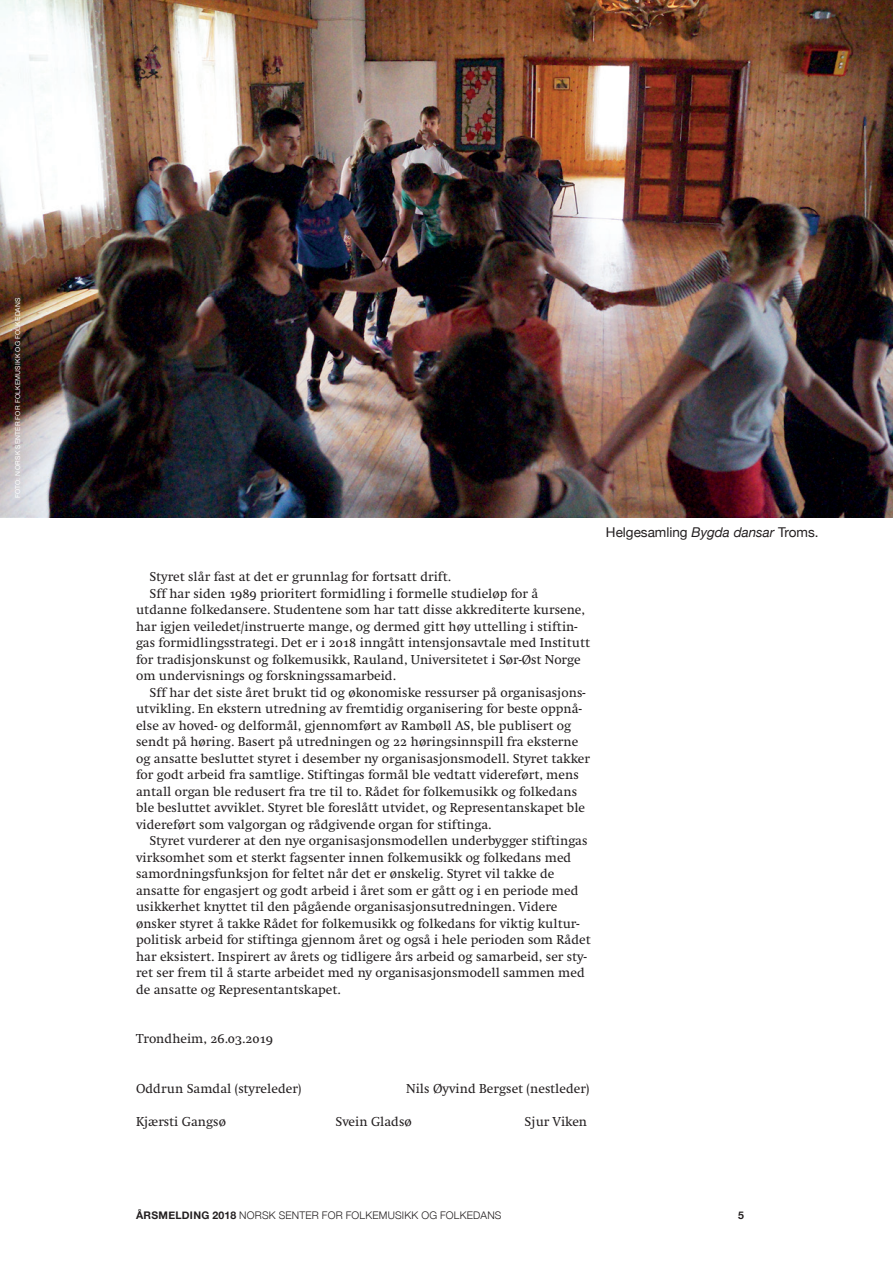
<style>
.page{position:relative;width:893px;height:1263px;background:#fff}
.page>*{position:absolute;margin:0;border:0;box-sizing:border-box;transform-origin:0 0}
.t1{font:13.5px "Swift";color:#231f20}
.t2{font:13.5px "Helvetica Neue";color:#231f20}
.t3{font:300 10.5px "Helvetica Neue";letter-spacing:.02em;color:#231f20}
.t4{font:700 10.5px "Helvetica Neue";color:#231f20}
.t5{font:6.75px "Helvetica Neue";letter-spacing:.035em;color:#fff}
.s1{font-family:"Swift SC"}
.s2{font-style:italic}
.s3{font-weight:700}
</style>
<div class="page">
<img style="left:0;top:0;width:893px;height:518px">
<p class="t5" style="left:13px;top:498px;width:202px;rotate:-90deg">foto: Norsk senter for folkemusikk og folkedans</p>
<p class="t1" style="left:150px;top:570px;width:303px">Styret slår fast at det er grunnlag for fortsatt drift.</p>
<p class="t1" style="left:150px;top:586px;width:390px">Sff har siden <span class="s1">1989</span> prioritert formidling i formelle studieløp for å</p>
<p class="t1" style="left:136px;top:603px;width:450px">utdanne folkedansere. Studentene som har tatt disse akkrediterte kursene,</p>
<p class="t1" style="left:136px;top:619px;width:443px">har igjen veiledet/instruerte mange, og dermed gitt høy uttelling i stiftin-</p>
<p class="t1" style="left:136px;top:636px;width:455px">gas formidlingsstrategi. Det er i <span class="s1">2018</span> inngått intensjonsavtale med Institutt</p>
<p class="t1" style="left:136px;top:652px;width:446px">for tradisjonskunst og folkemusikk, Rauland, Universitetet i Sør-Øst Norge</p>
<p class="t1" style="left:136px;top:669px;width:261px">om undervisnings og forskningssamarbeid.</p>
<p class="t1" style="left:150px;top:685px;width:437px">Sff har det siste året brukt tid og økonomiske ressurser på organisasjons-</p>
<p class="t1" style="left:136px;top:702px;width:447px">utvikling. En ekstern utredning av fremtidig organisering for beste oppnå-</p>
<p class="t1" style="left:136px;top:718px;width:437px">else av hoved- og delformål, gjennomført av Rambøll AS, ble publisert og</p>
<p class="t1" style="left:136px;top:735px;width:444px">sendt på høring. Basert på utredningen og <span class="s1">22</span> høringsinnspill fra eksterne</p>
<p class="t1" style="left:136px;top:751px;width:455px">og ansatte besluttet styret i desember ny organisasjonsmodell. Styret takker</p>
<p class="t1" style="left:136px;top:768px;width:444px">for godt arbeid fra samtlige. Stiftingas formål ble vedtatt videreført, mens</p>
<p class="t1" style="left:136px;top:784px;width:443px">antall organ ble redusert fra tre til to. Rådet for folkemusikk og folkedans</p>
<p class="t1" style="left:136px;top:801px;width:451px">ble besluttet avviklet. Styret ble foreslått utvidet, og Representanskapet ble</p>
<p class="t1" style="left:136px;top:817px;width:357px">videreført som valgorgan og rådgivende organ for stiftinga.</p>
<p class="t1" style="left:150px;top:834px;width:440px">Styret vurderer at den nye organisasjonsmodellen underbygger stiftingas</p>
<p class="t1" style="left:136px;top:850px;width:437px">virksomhet som et sterkt fagsenter innen folkemusikk og folkedans med</p>
<p class="t1" style="left:136px;top:867px;width:420px">samordningsfunksjon for feltet når det er ønskelig. Styret vil takke de</p>
<p class="t1" style="left:136px;top:883px;width:444px">ansatte for engasjert og godt arbeid i året som er gått og i en periode med</p>
<p class="t1" style="left:136px;top:900px;width:423px">usikkerhet knyttet til den pågående organisasjonsutredningen. Videre</p>
<p class="t1" style="left:136px;top:916px;width:445px">ønsker styret å takke Rådet for folkemusikk og folkedans for viktig kultur-</p>
<p class="t1" style="left:136px;top:933px;width:456px">politisk arbeid for stiftinga gjennom året og også i hele perioden som Rådet</p>
<p class="t1" style="left:136px;top:949px;width:452px">har eksistert. Inspirert av årets og tidligere års arbeid og samarbeid, ser sty-</p>
<p class="t1" style="left:136px;top:966px;width:450px">ret ser frem til å starte arbeidet med ny organisasjonsmodell sammen med</p>
<p class="t1" style="left:136px;top:982px;width:206px">de ansatte og Representantskapet.</p>
<p class="t1" style="left:136px;top:1032px;width:138px">Trondheim, <span class="s1">26</span>.<span class="s1">03</span>.<span class="s1">2019</span></p>
<p class="t1" style="left:136px;top:1081px;width:167px">Oddrun Samdal (styreleder)</p>
<p class="t1" style="left:406px;top:1081px;width:185px">Nils Øyvind Bergset (nestleder)</p>
<p class="t1" style="left:136px;top:1114px;width:91px">Kjærsti Gangsø</p>
<p class="t1" style="left:336px;top:1114px;width:78px">Svein Gladsø</p>
<p class="t1" style="left:525px;top:1114px;width:64px">Sjur Viken</p>
<p class="t2" style="left:606px;top:523px;width:214px">Helgesamling <span class="s2">Bygda dansar</span> Troms.</p>
<p class="t3" style="left:136px;top:1207px;width:359px"><span class="s3">ÅRSMELDING 2018</span> NORSK SENTER FOR FOLKEMUSIKK OG FOLKEDANS</p>
<p class="t4" style="left:738px;top:1207px;width:7px">5</p>
</div>
